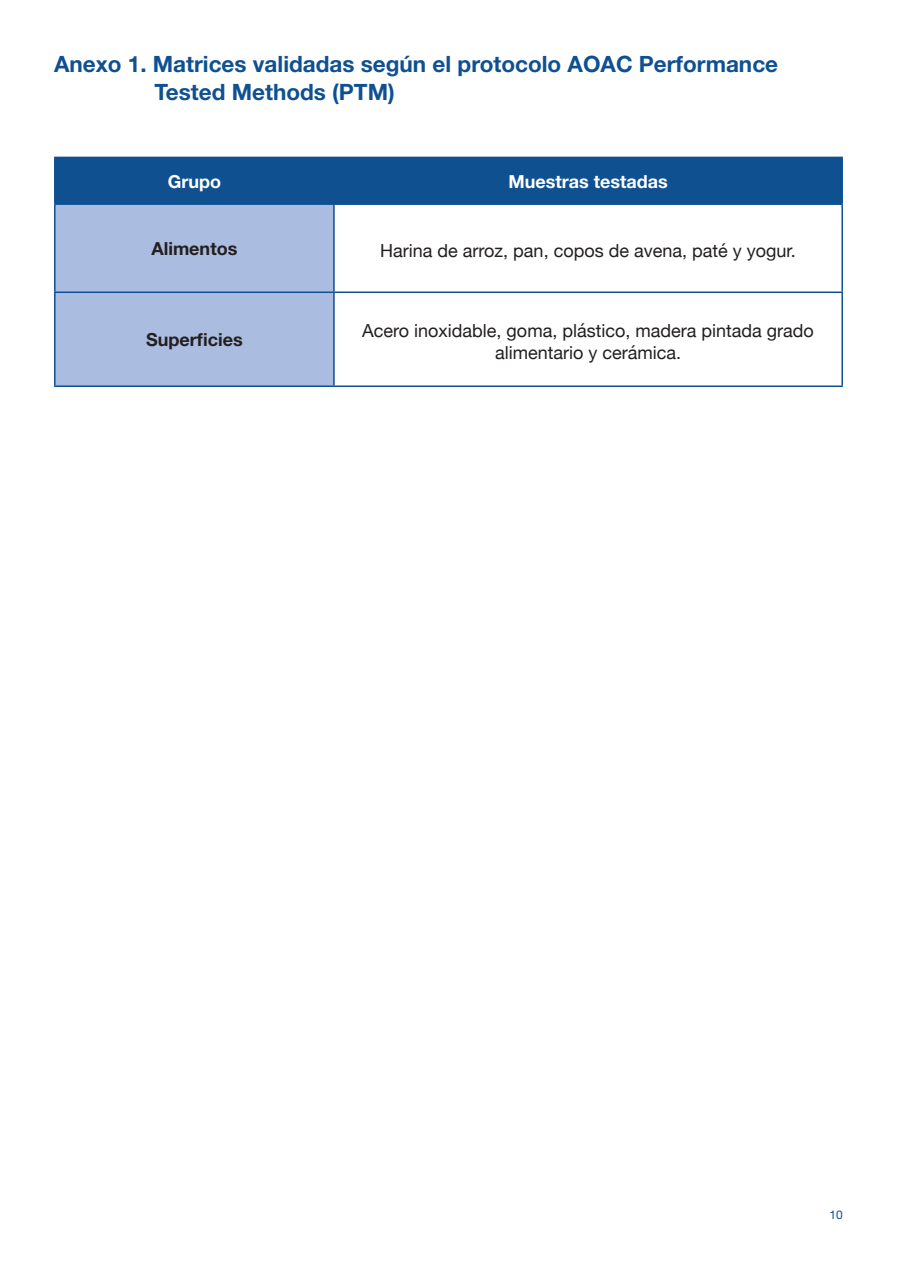
<style>
.page{position:relative;width:897px;height:1264px;background:#fff}
.page>*{position:absolute;margin:0;border:0;box-sizing:border-box;transform-origin:0 0}
.t1{font:700 22.5px/28.5px "Helvetica Neue";color:#0f5091}
.t2{font:18px/21.6px "Helvetica Neue";color:#231f20;text-align:center}
.t3{font:700 18px "Helvetica Neue";color:#fff}
.t4{font:700 18px "Helvetica Neue";color:#231f20}
.t5{font:12px "Helvetica Neue";color:#0f5091}
</style>
<div class="page">
<div style="left:56px;top:158px;width:785px;height:45px;background:#0f5091"></div>
<div style="left:56px;top:205px;width:277px;height:180px;background:#aabcdf"></div>
<hr style="left:54px;top:157px;width:280px;height:1px;background:#0f5091">
<hr style="left:54px;top:158px;width:2px;height:45px;background:#0f5091">
<hr style="left:334px;top:157px;width:508px;height:1px;background:#0f5091">
<hr style="left:333px;top:158px;width:1px;height:45px;background:#0f5091">
<hr style="left:841px;top:158px;width:1px;height:45px;background:#0f5091">
<hr style="left:54px;top:203px;width:280px;height:2px;background:#0f5091">
<hr style="left:334px;top:203px;width:508px;height:2px;background:#0f5091">
<hr style="left:54px;top:205px;width:2px;height:86px;background:#0f5091">
<hr style="left:333px;top:205px;width:1px;height:86px;background:#0f5091">
<hr style="left:841px;top:205px;width:1px;height:86px;background:#0f5091">
<hr style="left:54px;top:291px;width:280px;height:2px;background:#0f5091">
<hr style="left:54px;top:293px;width:2px;height:92px;background:#0f5091">
<hr style="left:334px;top:291px;width:508px;height:2px;background:#0f5091">
<hr style="left:333px;top:293px;width:1px;height:92px;background:#0f5091">
<hr style="left:841px;top:293px;width:1px;height:92px;background:#0f5091">
<hr style="left:54px;top:385px;width:280px;height:2px;background:#0f5091">
<hr style="left:334px;top:385px;width:508px;height:2px;background:#0f5091">
<p class="t1" style="left:154px;top:49px;width:625px;text-indent:-100px">Anexo 1. Matrices validadas según el protocolo AOAC Performance<br>Tested Methods (PTM)</p>
<p class="t3" style="left:168px;top:170px;width:55px">Grupo</p>
<p class="t3" style="left:508px;top:170px;width:161px">Muestras testadas</p>
<p class="t4" style="left:151px;top:238px;width:87px">Alimentos</p>
<p class="t2" style="left:380px;top:241px;width:417px">Harina de arroz, pan, copos de avena, paté y yogur.</p>
<p class="t4" style="left:146px;top:329px;width:98px">Superficies</p>
<p class="t2" style="left:362px;top:321px;width:453px">Acero inoxidable, goma, plástico, madera pintada grado alimentario y cerámica.</p>
<p class="t5" style="left:829px;top:1208px;width:15px">10</p>
</div>
